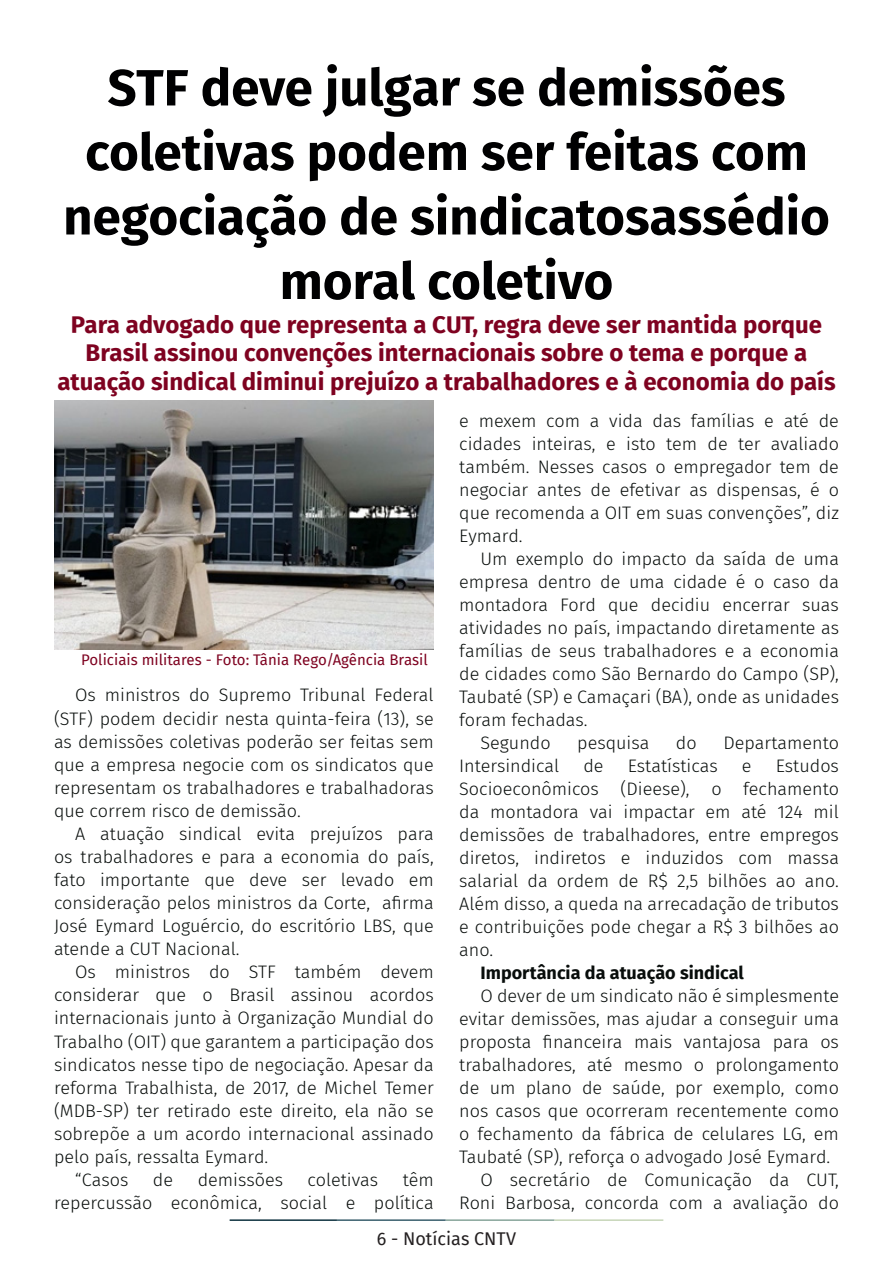
<style>
.page{position:relative;width:893px;height:1263px;background:#fff}
.page>*{position:absolute;margin:0;border:0;box-sizing:border-box;transform-origin:0 0}
.t1{font:700 51px/64.5px "Fira Sans";color:#000001;text-align:center}
.t2{font:700 24px/28.5px "Fira Sans";color:#7e0220;text-align:center}
.t3{font:300 18px/23px "Fira Sans";color:#080d0b;text-align:justify}
.t4{font:700 18px "Fira Sans";color:#080d0b}
.t5{font:18px "Fira Sans";color:#231f20}
.t6{font:15px "Fira Sans";color:#7e0220}
</style>
<div class="page">
<hr style="left:230px;top:1219px;width:107px;height:2px;background:#0e323f">
<hr style="left:337px;top:1219px;width:109px;height:2px;background:#3a5f6d">
<hr style="left:446px;top:1219px;width:109px;height:2px;background:#87a59a">
<hr style="left:555px;top:1219px;width:108px;height:2px;background:#c6d5b7">
<img style="left:54px;top:401px;width:380px;height:248px">
<p class="t1" style="left:63px;top:52px;width:768px">STF deve julgar se demissões coletivas podem ser feitas com negociação de sindicatosassédio moral coletivo</p>
<p class="t2" style="left:57px;top:308px;width:780px">Para advogado que representa a CUT, regra deve ser mantida porque<br>Brasil assinou convenções internacionais sobre o tema e porque a atuação sindical diminui prejuízo a trabalhadores e à economia do país</p>
<p class="t6" style="left:81px;top:648px;width:348px">Policiais militares - Foto: Tânia Rego/Agência Brasil</p>
<p class="t3" style="left:54px;top:683px;width:381px;text-indent:21px">Os ministros do Supremo Tribunal Federal (STF) podem decidir nesta quinta-feira (13), se as demissões coletivas poderão ser feitas sem que a empresa negocie com os sindicatos que representam os trabalhadores e trabalhadoras que correm risco de demissão.</p>
<p class="t3" style="left:54px;top:822px;width:381px;text-indent:21px">A atuação sindical evita prejuízos para os trabalhadores e para a economia do país, fato importante que deve ser levado em consideração pelos ministros da Corte, afirma José Eymard Loguércio, do escritório LBS, que atende a CUT Nacional.</p>
<p class="t3" style="left:54px;top:960px;width:381px;text-indent:21px">Os ministros do STF também devem considerar que o Brasil assinou acordos internacionais junto à Organização Mundial do Trabalho (OIT) que garantem a participação dos sindicatos nesse tipo de negociação. Apesar da reforma Trabalhista, de 2017, de Michel Temer (MDB-SP) ter retirado este direito, ela não se sobrepõe a um acordo internacional assinado pelo país, ressalta Eymard.</p>
<p class="t3" style="left:75px;top:1168px;width:55px">“Casos</p>
<p class="t3" style="left:153px;top:1168px;width:22px">de</p>
<p class="t3" style="left:198px;top:1168px;width:87px">demissões</p>
<p class="t3" style="left:308px;top:1168px;width:72px">coletivas</p>
<p class="t3" style="left:54px;top:1168px;width:381px;text-align:right">têm<br>repercussão econômica, social e política</p>
<p class="t3" style="left:459px;top:409px;width:381px">e mexem com a vida das famílias e até de cidades inteiras, e isto tem de ter avaliado também. Nesses casos o empregador tem de negociar antes de efetivar as dispensas, é o que recomenda a OIT em suas convenções”, diz Eymard.</p>
<p class="t3" style="left:459px;top:547px;width:381px;text-indent:21px">Um exemplo do impacto da saída de uma empresa dentro de uma cidade é o caso da montadora Ford que decidiu encerrar suas atividades no país, impactando diretamente as famílias de seus trabalhadores e a economia de cidades como São Bernardo do Campo (SP), Taubaté (SP) e Camaçari (BA), onde as unidades foram fechadas.</p>
<p class="t3" style="left:480px;top:731px;width:72px">Segundo</p>
<p class="t3" style="left:577px;top:731px;width:74px">pesquisa</p>
<p class="t3" style="left:676px;top:731px;width:22px">do</p>
<p class="t3" style="left:723px;top:731px;width:117px">Departamento</p>
<p class="t3" style="left:459px;top:754px;width:102px">Intersindical</p>
<p class="t3" style="left:583px;top:754px;width:22px">de</p>
<p class="t3" style="left:628px;top:754px;width:92px">Estatísticas</p>
<p class="t3" style="left:742px;top:754px;width:11px">e</p>
<p class="t3" style="left:459px;top:754px;width:381px;text-indent:316px">Estudos Socioeconômicos (Dieese), o fechamento da montadora vai impactar em até 124 mil demissões de trabalhadores, entre empregos diretos, indiretos e induzidos com massa salarial da ordem de R$ 2,5 bilhões ao ano.<br>Além disso, a queda na arrecadação de tributos e contribuições pode chegar a R$ 3 bilhões ao ano.</p>
<p class="t4" style="left:480px;top:957px;width:265px">Importância da atuação sindical</p>
<p class="t3" style="left:459px;top:984px;width:381px;text-indent:21px">O dever de um sindicato não é simplesmente evitar demissões, mas ajudar a conseguir uma proposta financeira mais vantajosa para os trabalhadores, até mesmo o prolongamento de um plano de saúde, por exemplo, como nos casos que ocorreram recentemente como o fechamento da fábrica de celulares LG, em Taubaté (SP), reforça o advogado José Eymard.</p>
<p class="t3" style="left:459px;top:1168px;width:381px;text-align:right">O secretário de Comunicação da CUT,<br>Roni Barbosa, concorda com a avaliação do</p>
<p class="t5" style="left:377px;top:1225px;width:141px">6 - Notícias CNTV</p>
</div>
